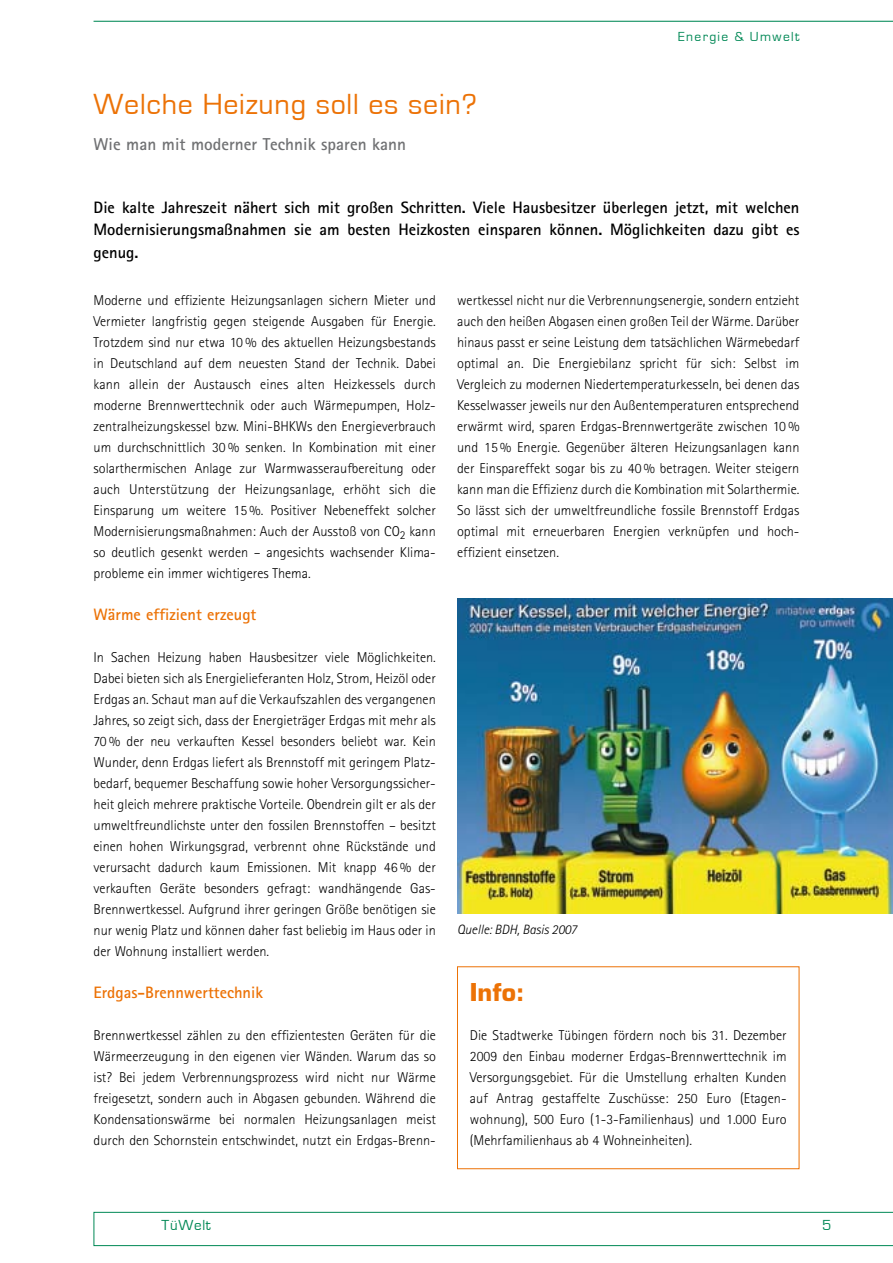
<style>
.page{position:relative;width:893px;height:1263px;background:#fff}
.page>*{position:absolute;margin:0;border:0;box-sizing:border-box;transform-origin:0 0}
.t1{font:30px "Eurostile";letter-spacing:.025em;color:#ec7206}
.t2{font:700 24px "Eurostile";color:#ec7206}
.t3{font:700 17.25px "Rotis Sans Serif";color:#707173}
.t4{font:700 16.5px/22.5px "Rotis Sans Serif";color:#000;text-align:justify}
.t5{font:700 16.5px "Rotis Sans Serif";color:#ec7206}
.t6{font:15px "Eurostile";letter-spacing:.05em;color:#085}
.t7{font:300 14.25px/21px "Rotis Sans Serif";color:#000;text-align:justify}
.t8{font:italic 300 13.5px "Rotis Sans Serif";color:#000}
.t9{font:13.5px "Eurostile";letter-spacing:.1em;color:#085}
</style>
<div class="page">
<svg style="left:94px;top:1212px;width:799px;height:34px"></svg>
<hr style="left:94px;top:21px;width:799px;height:1px;background:#085">
<div style="left:457px;top:966px;width:342px;height:203px;border:1px solid #ec7206"></div>
<img style="left:457px;top:598px;width:436px;height:316px">
<h1 class="t1" style="left:94px;top:88px;width:385px">Welche Heizung soll es sein?</h1>
<p class="t3" style="left:94px;top:133px;width:314px">Wie man mit moderner Technik sparen kann</p>
<p class="t9" style="left:678px;top:29px;width:123px">Energie &amp; Umwelt</p>
<p class="t4" style="left:94px;top:195px;width:707px">Die kalte Jahreszeit nähert sich mit großen Schritten. Viele Hausbesitzer überlegen jetzt, mit welchen Modernisierungsmaßnahmen sie am besten Heizkosten einsparen können. Möglichkeiten dazu gibt es genug.</p>
<p class="t7" style="left:94px;top:289px;width:344px;text-align:left">Moderne und effiziente Heizungsanlagen sichern Mieter und Vermieter langfristig gegen steigende Ausgaben für Energie.<br>Trotzdem sind nur etwa 10 % des aktuellen Heizungsbestands in Deutschland auf dem neuesten Stand der Technik. Dabei kann allein der Austausch eines alten Heizkessels durch moderne Brennwerttechnik oder auch Wärmepumpen, Holz&shy;zentralheizungskessel bzw. Mini-BHKWs den Energieverbrauch um durchschnittlich 30 % senken. In Kombination mit einer solarthermischen Anlage zur Warmwasseraufbereitung oder auch Unterstützung der Heizungsanlage, erhöht sich die Einsparung um weitere 15 %. Positiver Nebeneffekt solcher Modernisierungsmaßnahmen: Auch der Ausstoß von CO<sub>2</sub> kann so deutlich gesenkt werden – angesichts wachsender Klima&shy;probleme ein immer wichtigeres Thema.</p>
<p class="t5" style="left:94px;top:603px;width:164px">Wärme effizient erzeugt</p>
<p class="t7" style="left:94px;top:646px;width:344px">In Sachen Heizung haben Hausbesitzer viele Möglichkeiten.<br>Dabei bieten sich als Energielieferanten Holz, Strom, Heizöl oder Erdgas an. Schaut man auf die Verkaufszahlen des vergangenen Jahres, so zeigt sich, dass der Energieträger Erdgas mit mehr als 70 % der neu verkauften Kessel besonders beliebt war. Kein Wunder, denn Erdgas liefert als Brennstoff mit geringem Platz&shy;bedarf, bequemer Beschaffung sowie hoher Versorgungssicher&shy;heit gleich mehrere praktische Vorteile. Obendrein gilt er als der umweltfreundlichste unter den fossilen Brennstoffen – besitzt einen hohen Wirkungsgrad, verbrennt ohne Rückstände und verursacht dadurch kaum Emissionen. Mit knapp 46 % der verkauften Geräte besonders gefragt: wandhängende Gas-Brennwertkessel. Aufgrund ihrer geringen Größe benötigen sie nur wenig Platz und können daher fast beliebig im Haus oder in der Wohnung installiert werden.</p>
<p class="t5" style="left:94px;top:981px;width:171px">Erdgas-Brennwerttechnik</p>
<p class="t7" style="left:94px;top:1024px;width:344px">Brennwertkessel zählen zu den effizientesten Geräten für die Wärmeerzeugung in den eigenen vier Wänden. Warum das so ist? Bei jedem Verbrennungsprozess wird nicht nur Wärme freigesetzt, sondern auch in Abgasen gebunden. Während die Kondensationswärme bei normalen Heizungsanlagen meist durch den Schornstein entschwindet, nutzt ein Erdgas-Brenn-</p>
<p class="t7" style="left:457px;top:289px;width:344px">wertkessel nicht nur die Verbrennungsenergie, sondern entzieht auch den heißen Abgasen einen großen Teil der Wärme. Darüber hinaus passt er seine Leistung dem tatsächlichen Wärmebedarf optimal an. Die Energiebilanz spricht für sich: Selbst im Vergleich zu modernen Niedertemperaturkesseln, bei denen das Kesselwasser jeweils nur den Außentemperaturen entsprechend erwärmt wird, sparen Erdgas-Brennwertgeräte zwischen 10 % und 15 % Energie. Gegenüber älteren Heizungsanlagen kann der Einspareffekt sogar bis zu 40 % betragen. Weiter steigern kann man die Effizienz durch die Kombination mit Solarthermie.<br>So lässt sich der umweltfreundliche fossile Brennstoff Erdgas optimal mit erneuerbaren Energien verknüpfen und hoch&shy;effizient einsetzen.</p>
<p class="t8" style="left:457px;top:921px;width:121px">Quelle: BDH, Basis 2007</p>
<h2 class="t2" style="left:470px;top:977px;width:56px">Info:</h2>
<p class="t7" style="left:470px;top:1024px;width:318px">Die Stadtwerke Tübingen fördern noch bis 31. Dezember 2009 den Einbau moderner Erdgas-Brennwerttechnik im Versorgungsgebiet. Für die Umstellung erhalten Kunden auf Antrag gestaffelte Zuschüsse: 250 Euro (Etagen&shy;wohnung), 500 Euro (1-3-Familienhaus) und 1.000 Euro (Mehrfamilienhaus ab 4 Wohneinheiten).</p>
<p class="t6" style="left:162px;top:1217px;width:51px">TüWelt</p>
<p class="t6" style="left:822px;top:1217px;width:11px">5</p>
</div>
